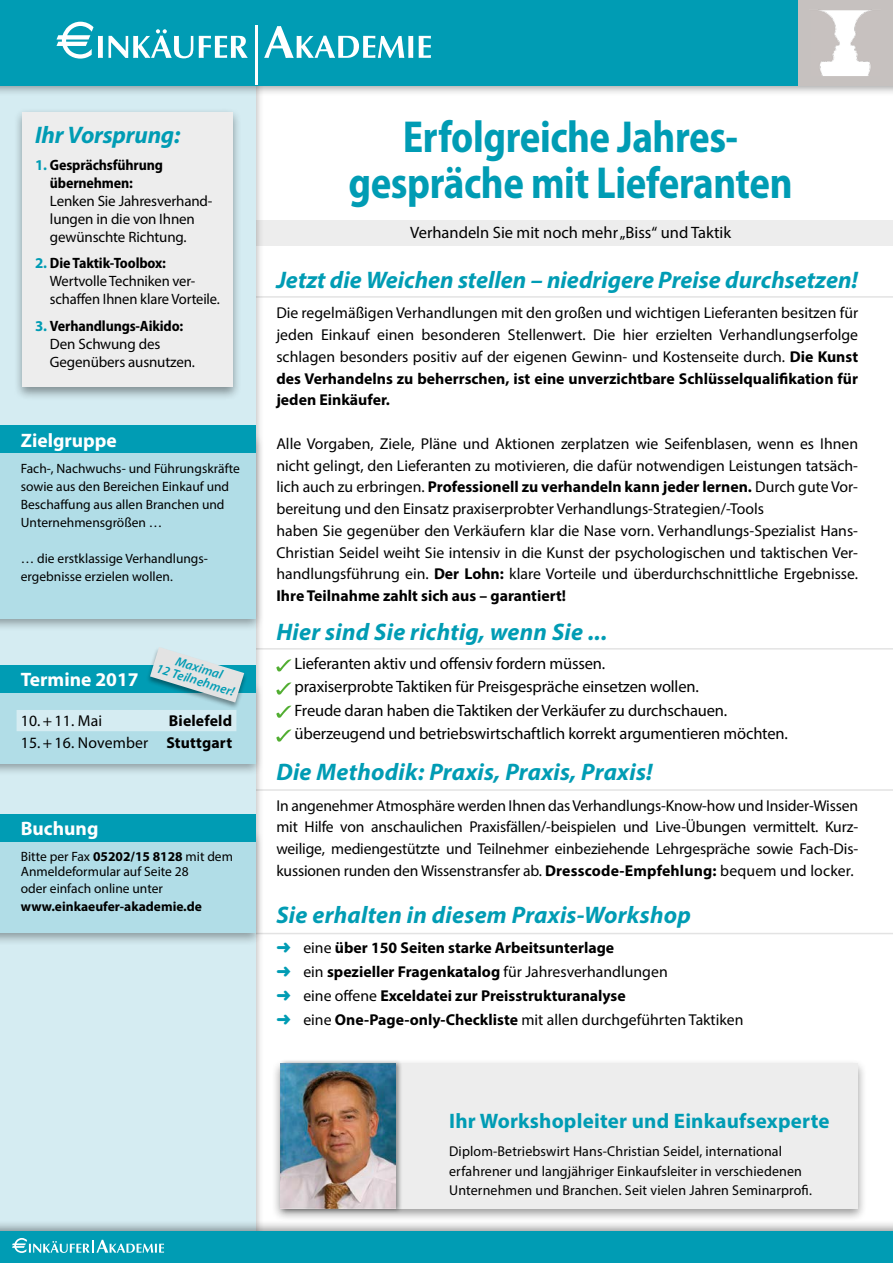
<style>
.page{position:relative;width:893px;height:1263px;background:#fff}
.page>*{position:absolute;margin:0;border:0;box-sizing:border-box;transform-origin:0 0}
.t1{font:700 semi-condensed 45px/46.5px "Myriad Pro";letter-spacing:-.01em;color:#009cb4;text-align:center;scale:.93 1}
.t2{font:italic 700 24px "Myriad Pro";letter-spacing:.005em;color:#009cb4}
.t3{font:700 21px "Myriad Pro";letter-spacing:.01em;color:#009cb4}
.t4{font:700 19.5px "Myriad Pro";color:#fff}
.t5{font:16.5px/23.4px "Myriad Pro";letter-spacing:-.01em;color:#000}
.t6{font:15.75px/21.8px "Myriad Pro";color:#000;text-align:justify}
.t7{font:700 15.75px/23.9px "Myriad Pro";color:#000}
.t8{font:15px/18px "Myriad Pro";letter-spacing:-.01em;color:#000}
.t9{font:700 semi-condensed 15px/18px "Myriad Pro";letter-spacing:-.01em;color:#000}
.t10{font:14.25px/19.5px "Myriad Pro";letter-spacing:.01em;color:#000}
.t11{font:13.5px/18px "Myriad Pro";color:#000}
.t12{font:700 13.5px "Myriad Pro";color:#000}
.t13{font:italic 600 12.9px/12.9px "Myriad Pro";color:#009cb4;text-align:center}
.s1{font-stretch:normal;color:#009cb4}
.s2{font-weight:700;color:#009cb4}
.s3{font-weight:700;font-stretch:semi-condensed}
.s4{font-weight:400}
.s5{font-weight:700}
.s6{color:#009cb4}
</style>
<div class="page">
<div style="left:230px;top:220px;width:663px;height:25px;background:#ededed"></div>
<hr style="left:252px;top:296px;width:641px;height:2px;background:#e3e3e3">
<hr style="left:252px;top:648px;width:641px;height:2px;background:#e3e3e3">
<hr style="left:252px;top:789px;width:641px;height:2px;background:#e3e3e3">
<hr style="left:252px;top:933px;width:641px;height:1px;background:#e3e3e3">
<div style="left:0;top:0;width:255px;height:1263px;background:#d5ecf2"></div>
<div style="left:271px;top:1058px;width:596px;height:164px;background:#000;opacity:.4"></div>
<div style="left:280px;top:1063px;width:578px;height:146px;background:#ededed"></div>
<div style="left:279px;top:1059px;width:124px;height:154px;background:#000;opacity:.4"></div>
<img style="left:281px;top:1063px;width:114px;height:146px">
<div style="left:13px;top:108px;width:229px;height:292px;background:#000;opacity:.4"></div>
<div style="left:22px;top:113px;width:211px;height:274px;background:#ededed"></div>
<div style="left:0;top:829px;width:264px;height:117px;background:#000;opacity:.35"></div>
<div style="left:0;top:834px;width:255px;height:99px;background:#b1dde7"></div>
<div style="left:0;top:814px;width:255px;height:27px;background:#009cb4"></div>
<div style="left:0;top:432px;width:264px;height:200px;background:#000;opacity:.35"></div>
<div style="left:0;top:437px;width:255px;height:182px;background:#b1dde7"></div>
<div style="left:0;top:425px;width:255px;height:27px;background:#009cb4"></div>
<svg style="left:276px;top:659px;width:15px;height:12px"></svg>
<svg style="left:276px;top:682px;width:15px;height:13px"></svg>
<svg style="left:276px;top:706px;width:15px;height:12px"></svg>
<svg style="left:276px;top:729px;width:15px;height:13px"></svg>
<div style="left:0;top:680px;width:264px;height:97px;background:#000;opacity:.35"></div>
<div style="left:0;top:685px;width:255px;height:78px;background:#b1dde7"></div>
<div style="left:0;top:666px;width:255px;height:27px;background:#009cb4"></div>
<div style="left:17px;top:710px;width:219px;height:21px;background:#d5ecf2"></div>
<div style="left:146px;top:646px;width:102px;height:64px;background:#000;opacity:.4"></div>
<svg style="left:150px;top:647px;width:94px;height:55px"></svg>
<div style="left:0;top:1219px;width:893px;height:44px;background:#000;opacity:.4"></div>
<div style="left:0;top:1231px;width:893px;height:32px;background:#009cb4"></div>
<svg style="left:12px;top:1238px;width:152px;height:15px"></svg>
<div style="left:0;top:0;width:893px;height:97px;background:#000;opacity:.4"></div>
<div style="left:0;top:0;width:893px;height:85px;background:#009cb4"></div>
<hr style="left:255px;top:26px;width:3px;height:59px;background:#fff">
<svg style="left:56px;top:22px;width:375px;height:37px"></svg>
<div style="left:798px;top:0;width:95px;height:85px;background:#c6c1bf"></div>
<img style="left:820px;top:11px;width:51px;height:64px">
<div style="left:809px;top:9px;width:72px;height:68px;border:1px solid #c6c1bf"></div>
<h2 class="t2" style="left:35px;top:120px;width:147px">Ihr Vorsprung:</h2>
<p class="t9" style="left:50px;top:156px;width:114px;text-indent:-15px"><span class="s1">1.</span> Gesprächsführung übernehmen:</p>
<p class="t8" style="left:50px;top:192px;width:164px">Lenken Sie Jahresverhand&shy;lungen in die von Ihnen gewünschte Richtung.</p>
<p class="t8" style="left:50px;top:254px;width:171px;text-indent:-15px"><span class="s2">2.</span> <span class="s3">Die Taktik-Toolbox:<br></span>Wertvolle Techniken ver&shy;schaffen Ihnen klare Vorteile.</p>
<p class="t8" style="left:50px;top:317px;width:147px;text-indent:-15px"><span class="s2">3.</span> <span class="s3">Verhandlungs-Aikido:<br></span>Den Schwung des<br>Gegenübers ausnutzen.</p>
<p class="t4" style="left:21px;top:427px;width:98px">Zielgruppe</p>
<p class="t11" style="left:21px;top:459px;width:221px">Fach-, Nachwuchs- und Führungskräfte sowie aus den Bereichen Einkauf und Beschaffung aus allen Branchen und Unternehmensgrößen …</p>
<p class="t11" style="left:21px;top:549px;width:189px">… die erstklassige Verhandlungs&shy;ergebnisse erzielen wollen.</p>
<p class="t13" style="left:163px;top:649px;width:82px;rotate:17deg">Maximal<br>12 Teilnehmer!</p>
<p class="t4" style="left:21px;top:667px;width:119px">Termine 2017</p>
<p class="t6" style="left:21px;top:710px;width:83px">10.+11. Mai</p>
<p class="t7" style="left:21px;top:710px;width:213px;line-height:21.3px;text-align:right">Bielefeld<br><span class="s4">15.+16. November</span> Stuttgart</p>
<p class="t4" style="left:21px;top:816px;width:79px">Buchung</p>
<p class="t11" style="left:21px;top:849px;width:214px;line-height:15px">Bitte per Fax <span class="s5">05202/15 8128</span> mit dem<br>Anmeldeformular auf Seite 28</p>
<p class="t11" style="left:21px;top:879px;width:144px">oder einfach online unter</p>
<p class="t12" style="left:21px;top:897px;width:183px">www.einkaeufer-akademie.de</p>
<h1 class="t1" style="left:348px;top:114px;width:479px">Erfolgreiche Jahres&shy;gespräche mit Lieferanten</h1>
<p class="t5" style="left:410px;top:220px;width:322px">Verhandeln Sie mit noch mehr „Biss“ und Taktik</p>
<h2 class="t2" style="left:276px;top:264px;width:583px">Jetzt die Weichen stellen – niedrigere Preise durchsetzen!</h2>
<p class="t6" style="left:276px;top:302px;width:583px">Die regelmäßigen Verhandlungen mit den großen und wichtigen Lieferanten besitzen für jeden Einkauf einen besonderen Stellenwert. Die hier erzielten Verhandlungserfolge schlagen besonders positiv auf der eigenen Gewinn- und Kostenseite durch. <span class="s5">Die Kunst des Verhandelns zu beherrschen, ist eine unverzichtbare Schlüsselqualifikation für jeden Einkäufer.</span></p>
<p class="t6" style="left:276px;top:432px;width:583px;text-align:left">Alle Vorgaben, Ziele, Pläne und Aktionen zerplatzen wie Seifenblasen, wenn es Ihnen nicht gelingt, den Lieferanten zu motivieren, die dafür notwendigen Leistungen tatsäch&shy;lich auch zu erbringen. <span class="s5">Professionell zu verhandeln kann jeder lernen.</span> Durch gute Vor&shy;bereitung und den Einsatz praxiserprobter Verhandlungs-Strategien/-Tools<br>haben Sie gegenüber den Verkäufern klar die Nase vorn. Verhandlungs-Spezialist Hans-Christian Seidel weiht Sie intensiv in die Kunst der psychologischen und taktischen Ver&shy;handlungsführung ein. <span class="s5">Der Lohn:</span> klare Vorteile und überdurchschnittliche Ergebnisse.<br><span class="s5">Ihre Teilnahme zahlt sich aus – garantiert!</span></p>
<h2 class="t2" style="left:276px;top:616px;width:332px">Hier sind Sie richtig, wenn Sie ...</h2>
<p class="t5" style="left:295px;top:652px;width:495px">Lieferanten aktiv und offensiv fordern müssen.<br>praxiserprobte Taktiken für Preisgespräche einsetzen wollen.<br>Freude daran haben die Taktiken der Verkäufer zu durchschauen. überzeugend und betriebswirtschaftlich korrekt argumentieren möchten.</p>
<h2 class="t2" style="left:276px;top:757px;width:378px">Die Methodik: Praxis, Praxis, Praxis!</h2>
<p class="t6" style="left:276px;top:794px;width:583px">In angenehmer Atmosphäre werden Ihnen das Verhandlungs-Know-how und Insider-Wissen mit Hilfe von anschaulichen Praxisfällen/-beispielen und Live-Übungen vermittelt. Kurz&shy;weilige, mediengestützte und Teilnehmer einbeziehende Lehrgespräche sowie Fach-Dis&shy;kussionen runden den Wissenstransfer ab. <span class="s5">Dresscode-Empfehlung:</span> bequem und locker.</p>
<h2 class="t2" style="left:276px;top:899px;width:416px">Sie erhalten in diesem Praxis-Workshop</h2>
<p class="t7" style="left:276px;top:936px;width:469px"><span class="s6">➜</span> <span class="s4">eine</span> über 150 Seiten starke Arbeitsunterlage<br><span class="s6">➜</span> <span class="s4">ein</span> spezieller Fragenkatalog <span class="s4">für Jahresverhandlungen<br></span><span class="s6">➜</span> <span class="s4">eine offene</span> Exceldatei zur Preisstrukturanalyse<br><span class="s6">➜</span> <span class="s4">eine</span> One-Page-only-Checkliste <span class="s4">mit allen durchgeführten Taktiken</span></p>
<h3 class="t3" style="left:449px;top:1107px;width:382px">Ihr Workshopleiter und Einkaufsexperte</h3>
<p class="t10" style="left:449px;top:1141px;width:364px">Diplom-Betriebswirt Hans-Christian Seidel, international erfahrener und langjähriger Einkaufsleiter in verschiedenen<br>Unternehmen und Branchen. Seit vielen Jahren Seminarprofi.</p>
</div>
